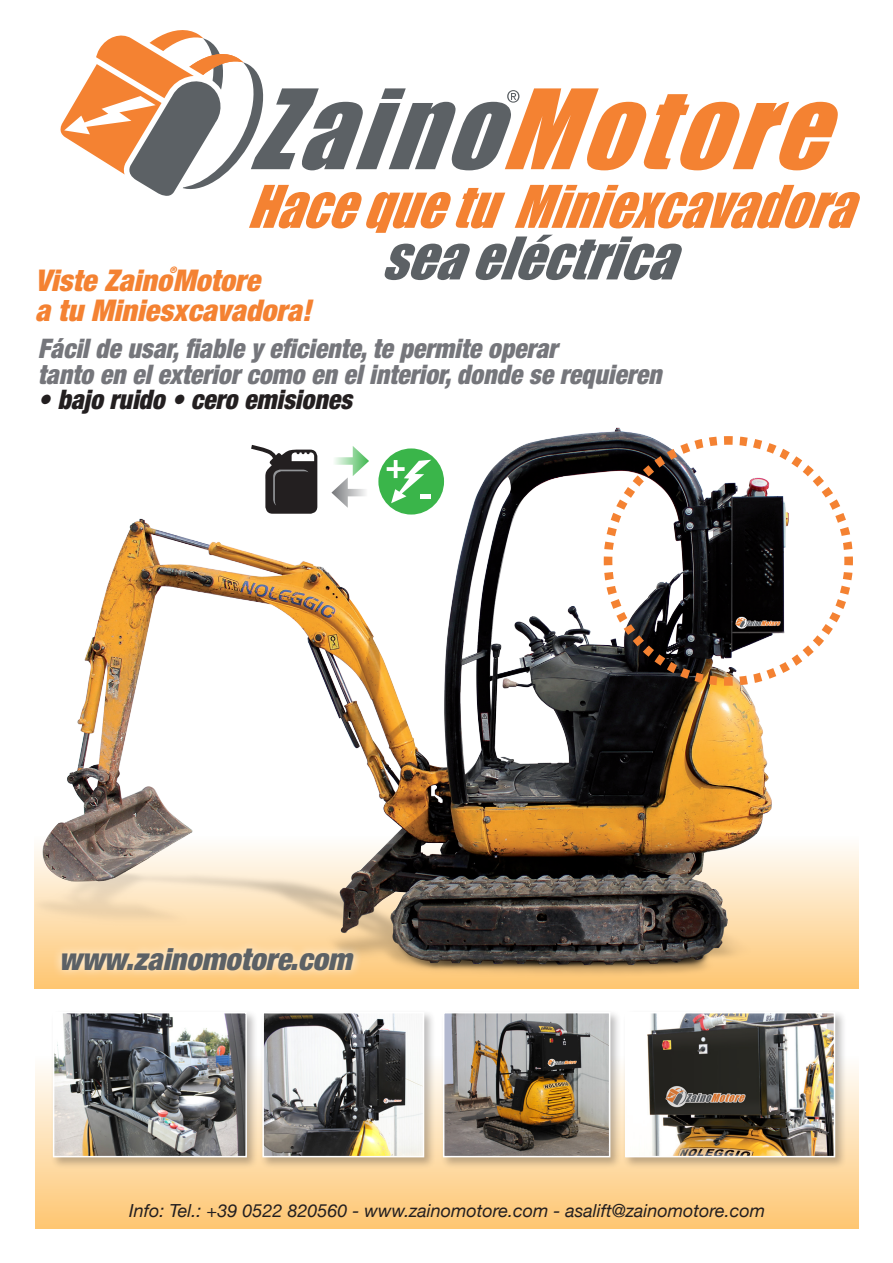
<style>
.page{position:relative;width:893px;height:1263px;background:#fff}
.page>*{position:absolute;margin:0;border:0;box-sizing:border-box;transform-origin:0 0}
.t1{font:italic 54.3px "Impact";color:#f48232;scale:.95 1}
.t2{font:italic 54.3px "Impact";color:#5c6165}
.t3{font:italic 900 condensed 30.6px "Helvetica Neue LT Std";color:#5c6165}
.t4{font:italic 900 condensed 30px "Helvetica Neue LT Std";color:#f48232}
.t5{font:italic 900 condensed 27px "Helvetica Neue LT Std";color:#75767b;scale:.95 1}
.t6{font:italic 900 condensed 27px "Helvetica Neue LT Std";color:#231f20;scale:.95 1}
.t7{font:italic 18px "Helvetica Neue";color:#231f20}
.t8{font:italic 900 condensed 9px "Helvetica Neue LT Std";color:#f48232}
</style>
<div class="page">
<svg style="left:60px;top:30px;width:778px;height:166px"></svg>
<div style="left:35px;top:797px;width:824px;height:191px;background:linear-gradient(to bottom,#fff,#fec877)"></div>
<div style="left:36px;top:1012px;width:823px;height:217px;background:linear-gradient(to bottom,#fff,#fec876)"></div>
<div style="left:51px;top:1010px;width:207px;height:159px;background:#231f20;opacity:.3"></div>
<img style="left:56px;top:1015px;width:188px;height:139px">
<div style="left:53px;top:1012px;width:194px;height:145px;border:2px solid #fff"></div>
<div style="left:441px;top:1010px;width:181px;height:159px;background:#231f20;opacity:.3"></div>
<img style="left:446px;top:1015px;width:161px;height:139px">
<div style="left:443px;top:1012px;width:167px;height:145px;border:2px solid #fff"></div>
<div style="left:623px;top:1010px;width:224px;height:159px;background:#231f20;opacity:.3"></div>
<img style="left:628px;top:1015px;width:204px;height:139px">
<div style="left:625px;top:1012px;width:210px;height:145px;border:2px solid #fff"></div>
<div style="left:260px;top:1010px;width:176px;height:159px;background:#231f20;opacity:.3"></div>
<img style="left:265px;top:1015px;width:156px;height:139px">
<div style="left:262px;top:1012px;width:162px;height:145px;border:2px solid #fff"></div>
<img style="left:35px;top:427px;width:762px;height:562px">
<svg style="left:599px;top:432px;width:254px;height:258px"></svg>
<div style="left:52px;top:939px;width:311px;height:40px;background:#fff;opacity:.75"></div>
<svg style="left:248px;top:443px;width:69px;height:71px"></svg>
<div style="left:378px;top:448px;width:66px;height:66px;background:#3ab54a;border-radius:50%"></div>
<svg style="left:387px;top:460px;width:44px;height:43px"></svg>
<div style="left:420px;top:494px;width:11px;height:5px;background:#fff"></div>
<svg style="left:331px;top:446px;width:38px;height:62px"></svg>
<p class="t1" style="left:247px;top:164px;width:669px">HacequetuMiniexcavadora</p>
<p class="t2" style="left:381px;top:216px;width:324px">seaeléctrica</p>
<p class="t8" style="left:169px;top:264px;width:9px">®</p>
<p class="t4" style="left:35px;top:292px;width:278px">a tu Miniesxcavadora!</p>
<p class="t4" style="left:35px;top:262px;width:226px">Viste ZainoMotore</p>
<p class="t5" style="left:38px;top:332px;width:548px">Fácil de usar, fiable y eficiente, te permite operar</p>
<p class="t5" style="left:38px;top:357px;width:658px">tanto en el exterior como en el interior, donde se requieren</p>
<p class="t6" style="left:38px;top:383px;width:332px">• bajo ruido • cero emisiones</p>
<p class="t3" style="left:59px;top:940px;width:295px">www.zainomotore.com</p>
<p class="t7" style="left:129px;top:1197px;width:638px">Info: Tel.: +39 0522 820560 - www.zainomotore.com - asalift@zainomotore.com</p>
</div>
